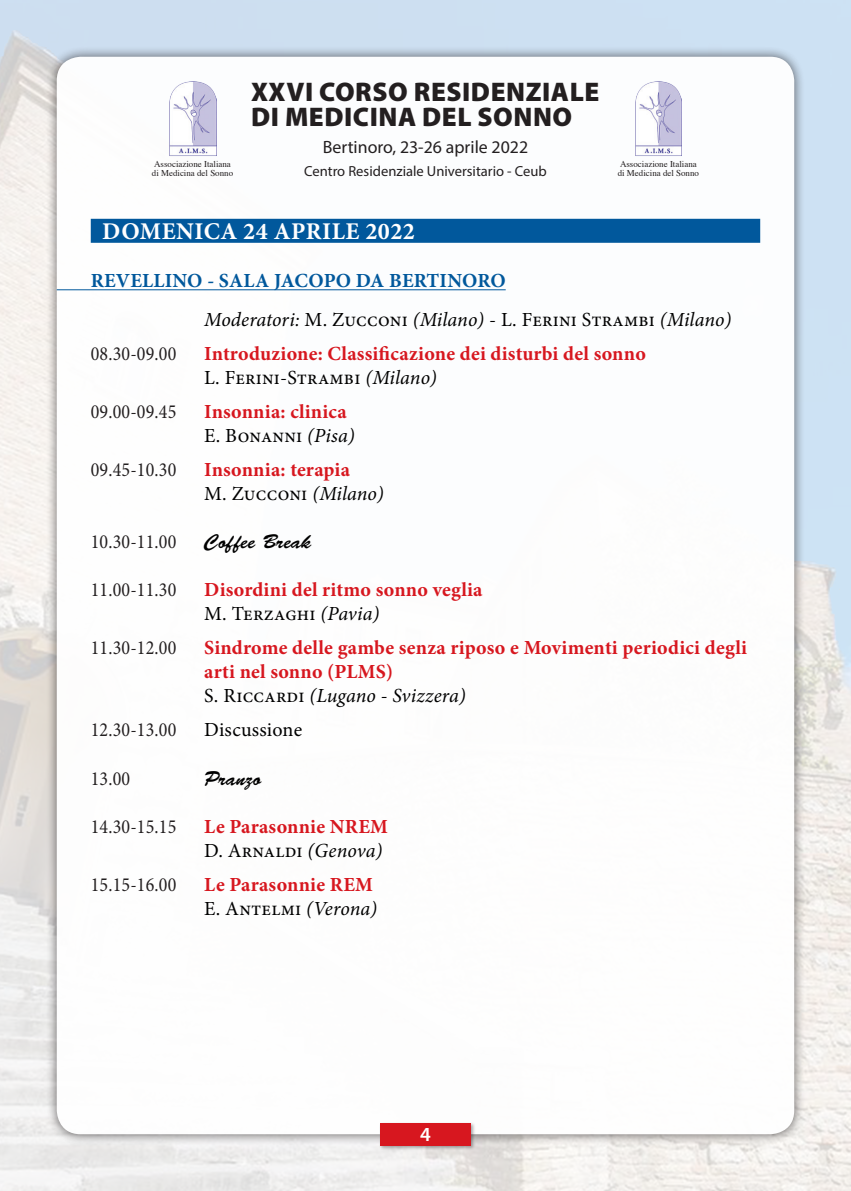
<style>
.page{position:relative;width:851px;height:1191px;background:#fff}
.page>*{position:absolute;margin:0;border:0;box-sizing:border-box;transform-origin:0 0}
.t1{font:900 27px/25.2px "Myriad Pro";letter-spacing:.02em;color:#231f20}
.t2{font:700 24px "Minion Pro";letter-spacing:.02em;color:#fff}
.t3{font:700 20px/24px "Minion Pro";letter-spacing:.01em;color:#d7171f}
.t4{font:20px "Minion Pro";letter-spacing:.01em;color:#231f20;scale:.9 1}
.t5{font:700 20px/39.6px "Minion Pro";letter-spacing:.01em;color:#01589c}
.t6{font:20px "Brush Script Std";letter-spacing:.01em;color:#000}
.t7{font:20px "Minion Pro";color:#000}
.t8{font:600 20px "Myriad Pro";color:#fff}
.t9{font:17.8px "Myriad Pro";color:#231f20}
.t10{font:14.6px "Myriad Pro";color:#231f20}
.t11{font:9px/9px "Times";color:#231f20}
.s1{font-weight:400;font-style:italic;color:#000}
.s2{font-weight:400;color:#000}
</style>
<div class="page">
<img style="left:0;top:0;width:850px;height:1191px">
<div style="left:45px;top:45px;width:760px;height:1100px;background:#231f20;opacity:.75"></div>
<div style="left:57px;top:57px;width:737px;height:1077px;background:#fff;border-radius:24px"></div>
<div style="left:379px;top:1121px;width:96px;height:29px;background:#231f20;opacity:.4"></div>
<div style="left:380px;top:1123px;width:90px;height:22px;background:#d7171f"></div>
<img style="left:169px;top:81px;width:47px;height:75px">
<img style="left:635px;top:81px;width:46px;height:75px">
<div style="left:91px;top:219px;width:669px;height:24px;background:#01589c"></div>
<hr style="left:57px;top:289px;width:448px;height:1px;background:#01589c">
<h1 class="t1" style="left:251px;top:78px;width:350px">XXVI CORSO RESIDENZIALE<br>DI MEDICINA DEL SONNO</h1>
<p class="t9" style="left:323px;top:136px;width:207px">Bertinoro, 23-26 aprile 2022</p>
<p class="t10" style="left:304px;top:162px;width:244px">Centro Residenziale Universitario - Ceub</p>
<p class="t11" style="left:152px;top:158px;width:83px">Associazione Italiana di Medicina del Sonno</p>
<p class="t11" style="left:617px;top:158px;width:83px">Associazione Italiana di Medicina del Sonno</p>
<p class="t2" style="left:102px;top:214px;width:314px">DOMENICA 24 APRILE 2022</p>
<p class="t5" style="left:204px;top:260px;width:528px;text-indent:-113px">REVELLINO - SALA JACOPO DA BERTINORO<br><span class="s1">Moderatori:</span> <span class="s2">M. Zucconi</span> <span class="s1">(Milano)</span> <span class="s2">- L. Ferini Strambi</span> <span class="s1">(Milano)</span></p>
<p class="t4" style="left:91px;top:340px;width:97px">08.30-09.00</p>
<p class="t3" style="left:204px;top:342px;width:443px">Introduzione: Classificazione dei disturbi del sonno<br><span class="s2">L. Ferini-Strambi</span> <span class="s1">(Milano)</span></p>
<p class="t4" style="left:91px;top:398px;width:97px">09.00-09.45</p>
<p class="t3" style="left:204px;top:400px;width:152px">Insonnia: clinica<br><span class="s2">E. Bonanni</span> <span class="s1">(Pisa)</span></p>
<p class="t4" style="left:91px;top:456px;width:97px">09.45-10.30</p>
<p class="t3" style="left:204px;top:458px;width:181px">Insonnia: terapia<br><span class="s2">M. Zucconi</span> <span class="s1">(Milano)</span></p>
<p class="t4" style="left:91px;top:528px;width:97px">10.30-11.00</p>
<p class="t6" style="left:204px;top:531px;width:108px">Coffee Break</p>
<p class="t4" style="left:91px;top:576px;width:97px">11.00-11.30</p>
<p class="t3" style="left:204px;top:578px;width:280px">Disordini del ritmo sonno veglia<br><span class="s2">M. Terzaghi</span> <span class="s1">(Pavia)</span></p>
<p class="t4" style="left:91px;top:634px;width:97px">11.30-12.00</p>
<p class="t3" style="left:204px;top:636px;width:544px">Sindrome delle gambe senza riposo e Movimenti periodici degli arti nel sonno (PLMS)<br><span class="s2">S. Riccardi</span> <span class="s1">(Lugano - Svizzera)</span></p>
<p class="t4" style="left:91px;top:716px;width:97px">12.30-13.00</p>
<p class="t7" style="left:204px;top:716px;width:99px">Discussione</p>
<p class="t4" style="left:91px;top:764px;width:45px">13.00</p>
<p class="t6" style="left:204px;top:767px;width:59px">Pranzo</p>
<p class="t4" style="left:91px;top:812px;width:97px">14.30-15.15</p>
<p class="t3" style="left:204px;top:814px;width:185px">Le Parasonnie NREM<br><span class="s2">D. Arnaldi</span> <span class="s1">(Genova)</span></p>
<p class="t4" style="left:91px;top:870px;width:97px">15.15-16.00</p>
<p class="t3" style="left:204px;top:872px;width:174px">Le Parasonnie REM<br><span class="s2">E. Antelmi</span> <span class="s1">(Verona)</span></p>
<p class="t8" style="left:420px;top:1121px;width:12px">4</p>
</div>
